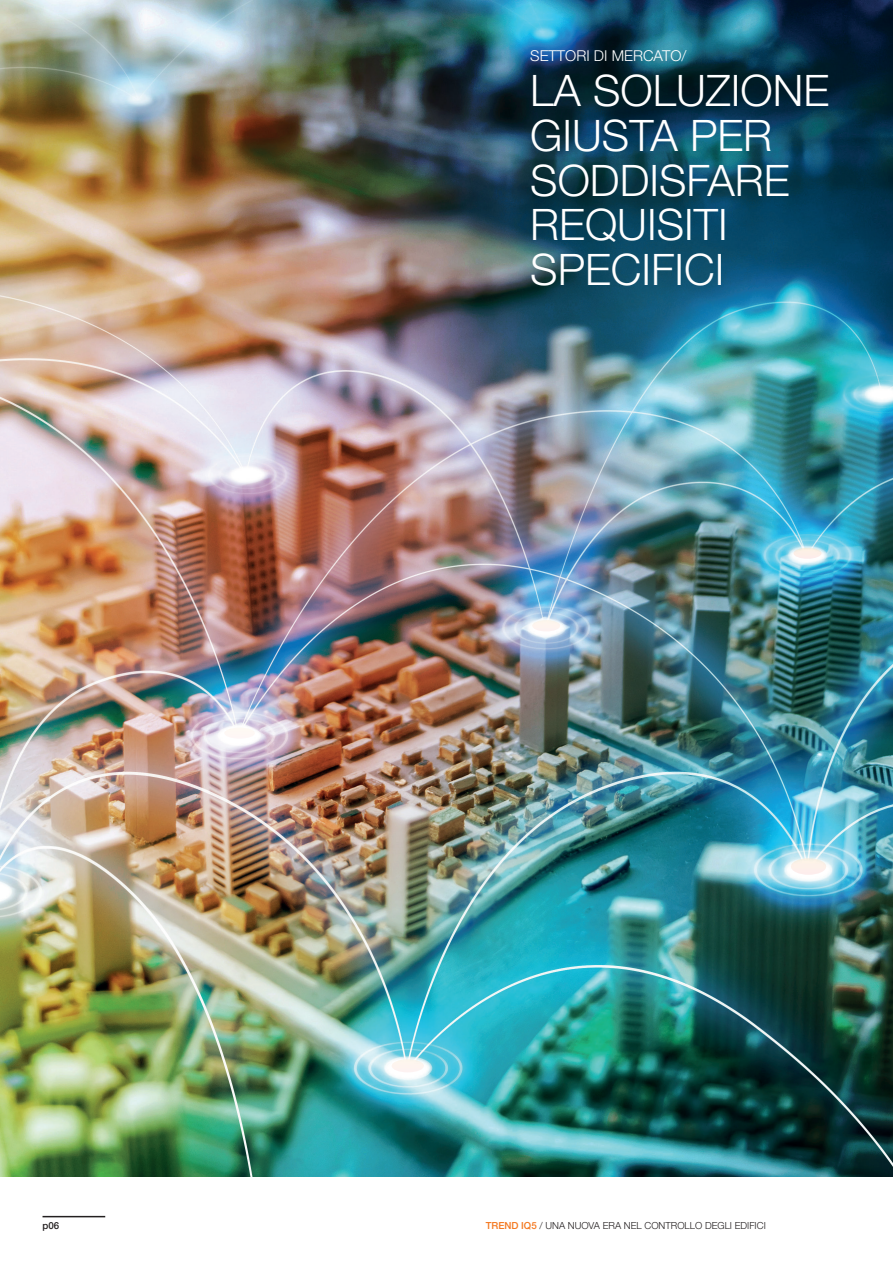
<style>
.page{position:relative;width:893px;height:1263px;background:#fff}
.page>*{position:absolute;margin:0;border:0;box-sizing:border-box;transform-origin:0 0}
.t1{font:300 43.5px/45px "Helvetica Neue LT Std";color:#fff}
.t2{font:300 15px "Helvetica Neue LT Std";color:#fff}
.t3{font:300 9.75px "Helvetica Neue LT Std";color:#231f20}
.t4{font:500 9.75px "Helvetica Neue LT Std";color:#231f20}
.s1{font-weight:500;color:#f47921}
</style>
<div class="page">
<img style="left:0;top:0;width:893px;height:1177px">
<div style="left:224px;top:728px;width:31px;height:11px;background:#fef8f4;border-radius:50%"></div>
<div style="left:791px;top:858px;width:35px;height:17px;background:#fdf1e9;border-radius:50%"></div>
<div style="left:392px;top:1059px;width:32px;height:13px;background:#fef4ef;border-radius:50%"></div>
<div style="left:532px;top:620px;width:28px;height:11px;background:#fef4ef;border-radius:50%"></div>
<svg style="left:793px;top:548px;width:28px;height:11px"></svg>
<hr style="left:43px;top:1216px;width:62px;height:1px;background:#231f20">
<p class="t2" style="left:530px;top:46px;width:158px">SETTORI DI MERCATO/</p>
<p class="t1" style="left:530px;top:67px;width:300px">LA SOLUZIONE<br>GIUSTA PER<br>SODDISFARE<br>REQUISITI<br>SPECIFICI</p>
<p class="t4" style="left:43px;top:1219px;width:18px">p06</p>
<p class="t3" style="left:486px;top:1219px;width:282px"><span class="s1">TREND IQ5</span> / UNA NUOVA ERA NEL CONTROLLO DEGLI EDIFICI</p>
</div>
